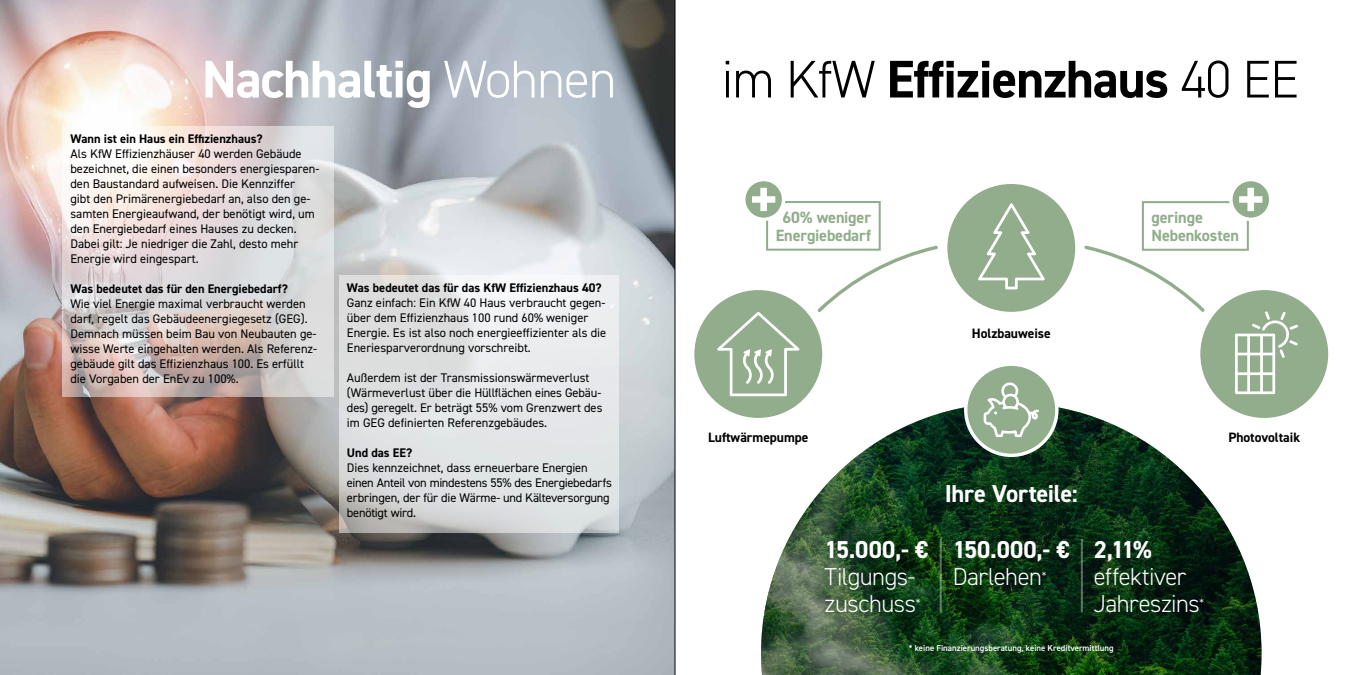
<style>
.page{position:relative;width:1350px;height:675px;background:#fff}
.page>*{position:absolute;margin:0;border:0;box-sizing:border-box;transform-origin:0 0}
.t1{font:700 53.12px "DIN2014";letter-spacing:-.02em;color:#000}
.t2{font:700 53.12px "DIN2014";letter-spacing:-.02em;color:#fff}
.t3{font:700 24.5px/27.2px "DIN2014";letter-spacing:-.01em;color:#fff}
.t4{font:300 24.5px/27.2px "DIN2014";letter-spacing:-.02em;color:#fff}
.t5{font:700 16.31px/17.7px "DIN2014";letter-spacing:-.01em;color:#91ad8b;text-align:center}
.t6{font:700 13.62px "DIN2014";color:#000}
.t7{font:12.5px/15px "DIN2014";color:#000}
.t8{font:700 12.5px "DIN2014";color:#000}
.t9{font:600 8.75px "DIN2014";color:#fff}
.s1{font-weight:300}
</style>
<div class="page">
<img style="left:0;top:0;width:675px;height:675px">
<svg style="left:339px;top:275px;width:279px;height:257px;background:#e0e2e3"></svg>
<svg style="left:62px;top:126px;width:271px;height:271px;background:#dfd6d5"></svg>
<div style="left:947px;top:184px;width:128px;height:128px;background:#91ad8c;border-radius:50%"></div>
<svg style="left:978px;top:203px;width:67px;height:86px"></svg>
<svg style="left:1084px;top:243px;width:121px;height:69px"></svg>
<img style="left:761px;top:404px;width:501px;height:271px">
<div style="left:966px;top:364px;width:91px;height:91px;background:#91ad8c;border-radius:50%"></div>
<div style="left:964px;top:363px;width:95px;height:94px;border:3px solid #fff;border-radius:50%"></div>
<div style="left:694px;top:290px;width:128px;height:128px;background:#91ad8c;border-radius:50%"></div>
<svg style="left:717px;top:312px;width:83px;height:84px"></svg>
<div style="left:1200px;top:290px;width:128px;height:128px;background:#91ad8c;border-radius:50%"></div>
<svg style="left:1235px;top:311px;width:63px;height:83px"></svg>
<svg style="left:984px;top:382px;width:55px;height:55px"></svg>
<svg style="left:817px;top:245px;width:121px;height:67px"></svg>
<div style="left:766px;top:201px;width:115px;height:50px;border:2px solid #91ad8b"></div>
<div style="left:1142px;top:201px;width:107px;height:50px;border:2px solid #91ad8b"></div>
<hr style="left:1081px;top:539px;width:2px;height:73px;background:#fff">
<hr style="left:940px;top:539px;width:2px;height:73px;background:#fff">
<svg style="left:1231px;top:180px;width:40px;height:39px"></svg>
<div style="left:1229px;top:178px;width:43px;height:43px;border:3px solid #fff;border-radius:50%"></div>
<svg style="left:1239px;top:188px;width:23px;height:23px"></svg>
<svg style="left:744px;top:180px;width:40px;height:39px"></svg>
<div style="left:742px;top:178px;width:43px;height:43px;border:3px solid #fff;border-radius:50%"></div>
<svg style="left:752px;top:188px;width:23px;height:23px"></svg>
<hr style="left:675px;top:0;width:1px;height:675px;background:#000">
<h1 class="t2" style="left:202px;top:44px;width:416px">Nachhaltig <span class="s1">Wohnen</span></h1>
<h1 class="t1" style="left:721px;top:44px;width:579px"><span class="s1">im KfW</span> Effizienzhaus <span class="s1">40 EE</span></h1>
<p class="t8" style="left:70px;top:130px;width:194px">Wann ist ein Haus ein Effizienzhaus?</p>
<p class="t7" style="left:70px;top:145px;width:251px">Als KfW Effizienzhäuser 40 werden Gebäude bezeichnet, die einen besonders energiesparen&shy;den Baustandard aufweisen. Die Kennziffer<br>gibt den Primärenergiebedarf an, also den ge&shy;samten Energieaufwand, der benötigt wird, um den Energiebedarf eines Hauses zu decken.<br>Dabei gilt: Je niedriger die Zahl, desto mehr Energie wird eingespart.</p>
<p class="t8" style="left:70px;top:280px;width:219px">Was bedeutet das für den Energiebedarf?</p>
<p class="t7" style="left:70px;top:295px;width:248px">Wie viel Energie maximal verbraucht werden darf, regelt das Gebäudeenergiegesetz (GEG).<br>Demnach müssen beim Bau von Neubauten ge&shy;wisse Werte eingehalten werden. Als Referenz&shy;gebäude gilt das Effizienzhaus 100. Es erfüllt die Vorgaben der EnEv zu 100%.</p>
<p class="t8" style="left:347px;top:280px;width:256px">Was bedeutet das für das KfW Effizienzhaus 40?</p>
<p class="t7" style="left:347px;top:295px;width:261px">Ganz einfach: Ein KfW 40 Haus verbraucht gegen&shy;über dem Effizienzhaus 100 rund 60% weniger Energie. Es ist also noch energieeffizienter als die Eneriesparverordnung vorschreibt.</p>
<p class="t7" style="left:347px;top:370px;width:257px">Außerdem ist der Transmissionswärmeverlust (Wärmeverlust über die Hüllflächen eines Gebäu&shy;des) geregelt. Er beträgt 55% vom Grenzwert des im GEG definierten Referenzgebäudes.</p>
<p class="t8" style="left:347px;top:445px;width:67px">Und das EE?</p>
<p class="t7" style="left:347px;top:460px;width:267px">Dies kennzeichnet, dass erneuerbare Energien einen Anteil von mindestens 55% des Energiebedarfs erbringen, der für die Wärme- und Kälteversorgung benötigt wird.</p>
<h3 class="t5" style="left:776px;top:209px;width:97px">60% weniger<br>Energiebedarf</h3>
<h3 class="t5" style="left:1152px;top:209px;width:89px;text-align:left">geringe<br>Nebenkosten</h3>
<p class="t6" style="left:972px;top:324px;width:81px">Holzbauweise</p>
<p class="t6" style="left:708px;top:429px;width:102px">Luftwärmepumpe</p>
<p class="t6" style="left:1228px;top:429px;width:73px">Photovoltaik</p>
<h2 class="t3" style="left:945px;top:479px;width:134px">Ihre Vorteile:</h2>
<h2 class="t3" style="left:1094px;top:536px;width:59px">2,11%</h2>
<h2 class="t4" style="left:1094px;top:563px;width:112px">effektiver<br>Jahreszins<sup>*</sup></h2>
<p class="t9" style="left:909px;top:642px;width:206px">* keine Finanzierungsberatung, keine Kreditvermittlung</p>
<h2 class="t3" style="left:825px;top:536px;width:105px">15.000,- €</h2>
<h2 class="t4" style="left:825px;top:563px;width:98px">Tilgungs&shy;zuschuss<sup>*</sup></h2>
<h2 class="t3" style="left:953px;top:536px;width:118px">150.000,- €<br><span class="s1">Darlehen</span><sup>*</sup></h2>
</div>
